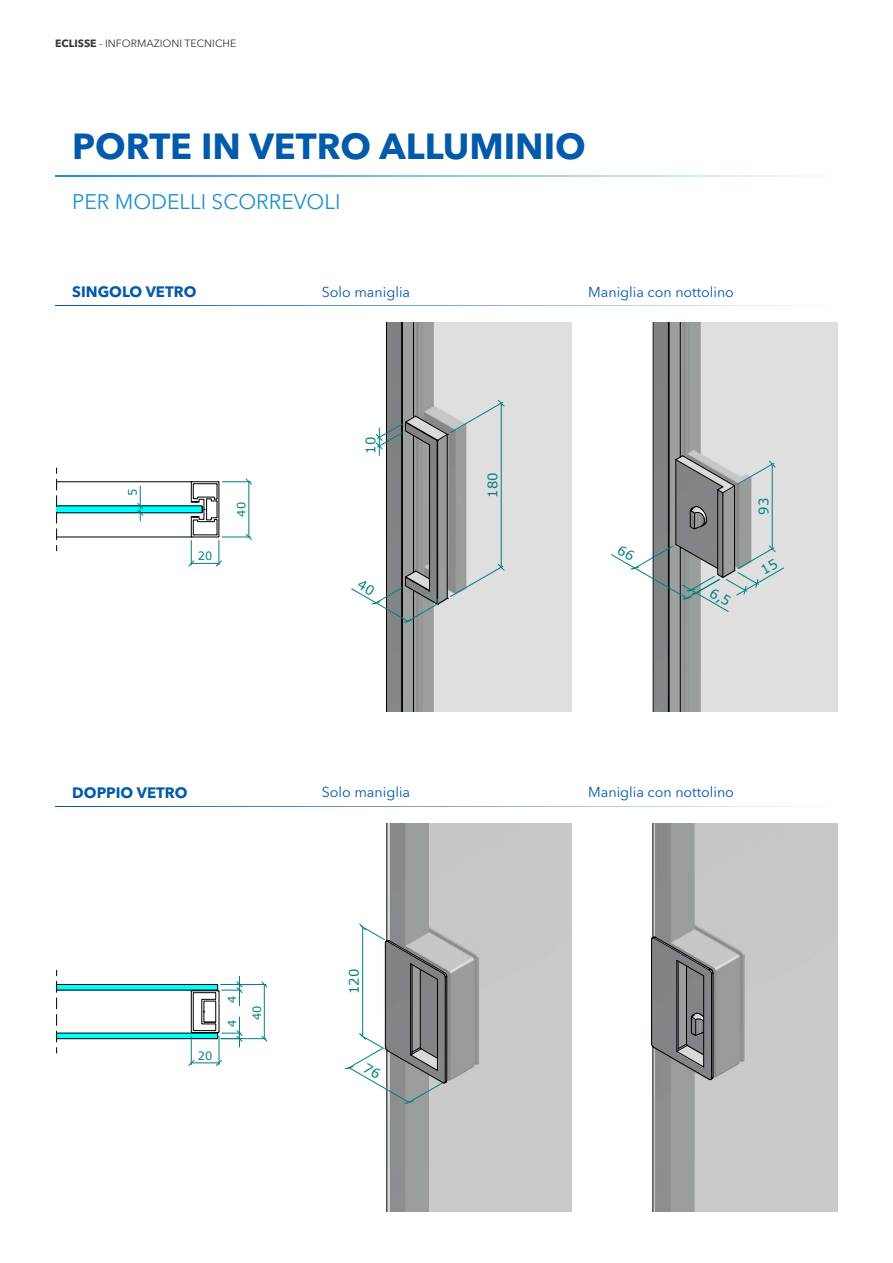
<style>
.page{position:relative;width:893px;height:1263px;background:#fff}
.page>*{position:absolute;margin:0;border:0;box-sizing:border-box;transform-origin:0 0}
.t1{font:700 36px "Avenir Next LT Pro";color:#015aaa}
.t2{font:21px "Avenir Next LT Pro";color:#1d90d0}
.t3{font:700 15px "Avenir Next LT Pro";color:#015aaa}
.t4{font:14.25px "Avenir Next LT Pro";color:#015aaa}
.t5{font:13.2px "Verdana";letter-spacing:.005em;color:#008080}
.t6{font:11.4px "Verdana";letter-spacing:.005em;color:#008080}
.t7{font:10.5px "Avenir Next LT Pro";color:#383839}
.s1{font-weight:700}
</style>
<div class="page">
<img style="left:378px;top:323px;width:152px;height:388px">
<hr style="left:437px;top:440px;width:1px;height:164px;background:#000">
<hr style="left:429px;top:445px;width:1px;height:146px;background:#000">
<hr style="left:447px;top:434px;width:1px;height:164px;background:#000">
<hr style="left:402px;top:323px;width:1px;height:388px;background:#000">
<hr style="left:401px;top:323px;width:1px;height:388px;background:#000">
<hr style="left:413px;top:590px;width:1px;height:121px;background:#000">
<hr style="left:413px;top:436px;width:1px;height:136px;background:#000">
<hr style="left:413px;top:323px;width:1px;height:94px;background:#000">
<hr style="left:386px;top:323px;width:1px;height:388px;background:#000">
<hr style="left:501px;top:403px;width:1px;height:164px;background:#008080">
<svg style="left:376px;top:400px;width:129px;height:55px;background:#abb1b1"></svg>
<img style="left:652px;top:323px;width:144px;height:388px">
<hr style="left:722px;top:493px;width:1px;height:84px;background:#000">
<hr style="left:717px;top:490px;width:1px;height:84px;background:#000">
<hr style="left:675px;top:460px;width:1px;height:84px;background:#000">
<hr style="left:734px;top:486px;width:1px;height:85px;background:#000">
<svg style="left:689px;top:505px;width:18px;height:25px"></svg>
<hr style="left:669px;top:323px;width:1px;height:388px;background:#000">
<hr style="left:668px;top:323px;width:1px;height:388px;background:#000">
<hr style="left:680px;top:547px;width:1px;height:164px;background:#000">
<hr style="left:680px;top:323px;width:1px;height:134px;background:#000">
<hr style="left:653px;top:323px;width:1px;height:388px;background:#000">
<svg style="left:675px;top:455px;width:101px;height:39px;background:#adb1b1"></svg>
<hr style="left:772px;top:464px;width:1px;height:85px;background:#008080">
<img style="left:363px;top:823px;width:123px;height:389px">
<hr style="left:410px;top:964px;width:1px;height:91px;background:#000">
<hr style="left:437px;top:979px;width:1px;height:91px;background:#000">
<hr style="left:412px;top:964px;width:1px;height:90px;background:#000">
<hr style="left:385px;top:943px;width:1px;height:104px;background:#000">
<hr style="left:446px;top:976px;width:1px;height:104px;background:#000">
<hr style="left:445px;top:977px;width:1px;height:104px;background:#000">
<hr style="left:420px;top:969px;width:1px;height:78px;background:#000">
<hr style="left:386px;top:823px;width:1px;height:118px;background:#000">
<hr style="left:386px;top:1050px;width:1px;height:162px;background:#000">
<svg style="left:359px;top:923px;width:89px;height:57px"></svg>
<hr style="left:362px;top:927px;width:1px;height:109px;background:#008080">
<img style="left:652px;top:823px;width:100px;height:389px">
<svg style="left:690px;top:1012px;width:15px;height:24px"></svg>
<hr style="left:676px;top:960px;width:1px;height:91px;background:#000">
<hr style="left:703px;top:976px;width:1px;height:91px;background:#000">
<hr style="left:678px;top:961px;width:1px;height:90px;background:#000">
<hr style="left:651px;top:939px;width:1px;height:104px;background:#000">
<hr style="left:713px;top:973px;width:1px;height:104px;background:#000">
<hr style="left:711px;top:974px;width:1px;height:104px;background:#000">
<hr style="left:686px;top:966px;width:1px;height:78px;background:#000">
<svg style="left:651px;top:936px;width:63px;height:41px;background:#8a8d8e"></svg>
<svg style="left:651px;top:1043px;width:63px;height:37px;background:#868889"></svg>
<hr style="left:652px;top:823px;width:1px;height:114px;background:#000">
<hr style="left:652px;top:1046px;width:1px;height:166px;background:#000">
<svg style="left:56px;top:468px;width:196px;height:99px"></svg>
<hr style="left:140px;top:486px;width:1px;height:35px;background:#008080">
<svg style="left:56px;top:970px;width:187px;height:96px"></svg>
<hr style="left:221px;top:984px;width:45px;height:1px;background:#008080">
<hr style="left:221px;top:1038px;width:45px;height:1px;background:#008080">
<svg style="left:261px;top:981px;width:7px;height:7px"></svg>
<svg style="left:261px;top:1035px;width:7px;height:7px"></svg>
<hr style="left:264px;top:984px;width:1px;height:55px;background:#008080">
<hr style="left:55px;top:176px;width:783px;height:1px;background:#1d90d0">
<hr style="left:55px;top:305px;width:783px;height:1px;background:#015aaa">
<hr style="left:55px;top:806px;width:783px;height:1px;background:#015aaa">
<svg style="left:351px;top:563px;width:154px;height:60px"></svg>
<svg style="left:611px;top:543px;width:173px;height:69px"></svg>
<svg style="left:344px;top:1033px;width:104px;height:71px"></svg>
<p class="t7" style="left:55px;top:39px;width:183px"><span class="s1">ECLISSE</span> - INFORMAZIONI TECNICHE</p>
<h1 class="t1" style="left:72px;top:126px;width:515px">PORTE IN VETRO ALLUMINIO</h1>
<h2 class="t2" style="left:72px;top:193px;width:270px">PER MODELLI SCORREVOLI</h2>
<p class="t3" style="left:72px;top:283px;width:126px">SINGOLO VETRO</p>
<p class="t4" style="left:322px;top:286px;width:90px">Solo maniglia</p>
<p class="t4" style="left:588px;top:286px;width:147px">Maniglia con nottolino</p>
<p class="t6" style="left:126px;top:496px;width:9px;rotate:-90deg">5</p>
<p class="t6" style="left:198px;top:549px;width:16px">20</p>
<p class="t6" style="left:235px;top:517px;width:16px;rotate:-90deg">40</p>
<p class="t5" style="left:363px;top:453px;width:18px;rotate:-90deg">10</p>
<p class="t5" style="left:485px;top:498px;width:27px;rotate:-90deg">180</p>
<p class="t5" style="left:758px;top:515px;width:18px;rotate:-90deg">93</p>
<p class="t3" style="left:72px;top:784px;width:117px">DOPPIO VETRO</p>
<p class="t4" style="left:322px;top:787px;width:90px">Solo maniglia</p>
<p class="t4" style="left:588px;top:787px;width:147px">Maniglia con nottolino</p>
<p class="t6" style="left:198px;top:1049px;width:16px">20</p>
<p class="t6" style="left:226px;top:1003px;width:9px;rotate:-90deg">4</p>
<p class="t6" style="left:226px;top:1027px;width:9px;rotate:-90deg">4</p>
<p class="t6" style="left:250px;top:1020px;width:16px;rotate:-90deg">40</p>
<p class="t5" style="left:346px;top:994px;width:27px;rotate:-90deg">120</p>
</div>
